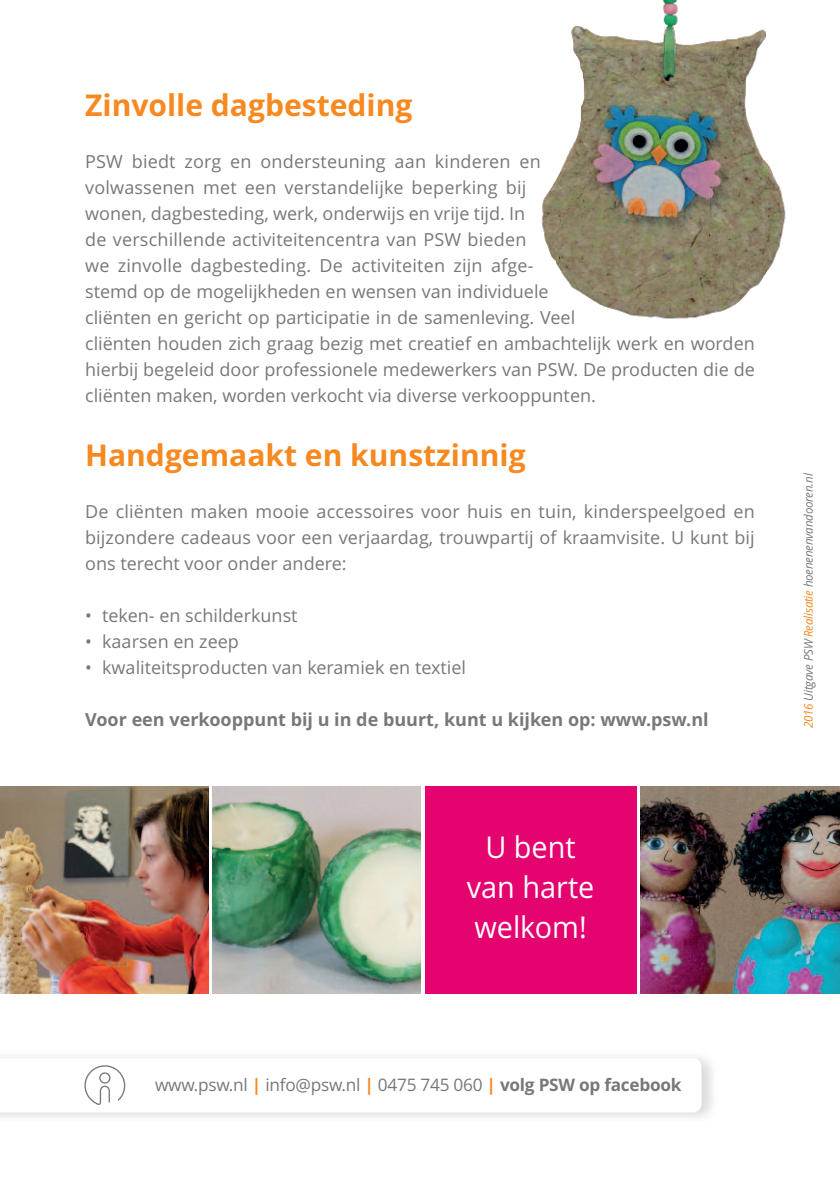
<style>
.page{position:relative;width:840px;height:1191px;background:#fff}
.page>*{position:absolute;margin:0;border:0;box-sizing:border-box;transform-origin:0 0}
.t1{font:700 30px "Open Sans";color:#f6891f}
.t2{font:30px/40px "Open Sans";color:#fff;text-align:center;scale:.96 1}
.t3{font:18px/26px "Open Sans";color:#76787b}
.t4{font:700 18px "Open Sans";color:#76787b}
.t5{font:17.2px "Open Sans";letter-spacing:-.015em;color:#76787b}
.t6{font:italic 12px "Open Sans";letter-spacing:-.015em;color:#76787b;scale:.96 1}
.s1{color:#f6891f}
.s2{font-weight:700;color:#f6891f}
.s3{font-weight:700}
</style>
<div class="page">
<div style="left:0;top:1057px;width:713px;height:60px;background:#efefef"></div>
<svg style="left:0;top:1058px;width:701px;height:54px"></svg>
<img style="left:0;top:786px;width:209px;height:207px">
<img style="left:213px;top:786px;width:207px;height:207px">
<div style="left:424px;top:786px;width:212px;height:207px;background:#e4036f"></div>
<img style="left:640px;top:786px;width:199px;height:207px">
<img style="left:541px;top:0;width:245px;height:319px">
<h1 class="t1" style="left:85px;top:88px;width:328px">Zinvolle dagbesteding</h1>
<p class="t3" style="left:85px;top:148px;width:670px">PSW biedt zorg en ondersteuning aan kinderen en<br>volwassenen met een verstandelijke beperking bij<br>wonen, dagbesteding, werk, onderwijs en vrije tijd. In<br>de verschillende activiteitencentra van PSW bieden<br>we zinvolle dagbesteding. De activiteiten zijn afge-<br>stemd op de mogelijkheden en wensen van individuele<br>cliënten en gericht op participatie in de samenleving. Veel<br>cliënten houden zich graag bezig met creatief en ambachtelijk werk en worden hierbij begeleid door professionele medewerkers van PSW. De producten die de cliënten maken, worden verkocht via diverse verkooppunten.</p>
<h1 class="t1" style="left:85px;top:438px;width:442px">Handgemaakt en kunstzinnig</h1>
<p class="t3" style="left:85px;top:498px;width:670px;text-align:justify">De cliënten maken mooie accessoires voor huis en tuin, kinderspeelgoed en bijzondere cadeaus voor een verjaardag, trouwpartij of kraamvisite. U kunt bij ons terecht voor onder andere:</p>
<p class="t3" style="left:85px;top:602px;width:214px">• teken- en schilderkunst</p>
<p class="t3" style="left:85px;top:628px;width:155px">• kaarsen en zeep</p>
<p class="t3" style="left:85px;top:654px;width:382px">• kwaliteitsproducten van keramiek en textiel</p>
<p class="t4" style="left:85px;top:709px;width:624px">Voor een verkooppunt bij u in de buurt, kunt u kijken op: www.psw.nl</p>
<h1 class="t2" style="left:466px;top:827px;width:134px">U bent van harte welkom!</h1>
<p class="t6" style="left:801px;top:728px;width:267px;rotate:-90deg"><span class="s1">2016</span> Uitgave PSW <span class="s1">Realisatie</span> hoenenenvandooren.nl</p>
<p class="t5" style="left:155px;top:1074px;width:527px">www.psw.nl <span class="s2">|</span> info@psw.nl <span class="s2">|</span> 0475 745 060 <span class="s2">|</span> <span class="s3">volg PSW op facebook</span></p>
</div>
